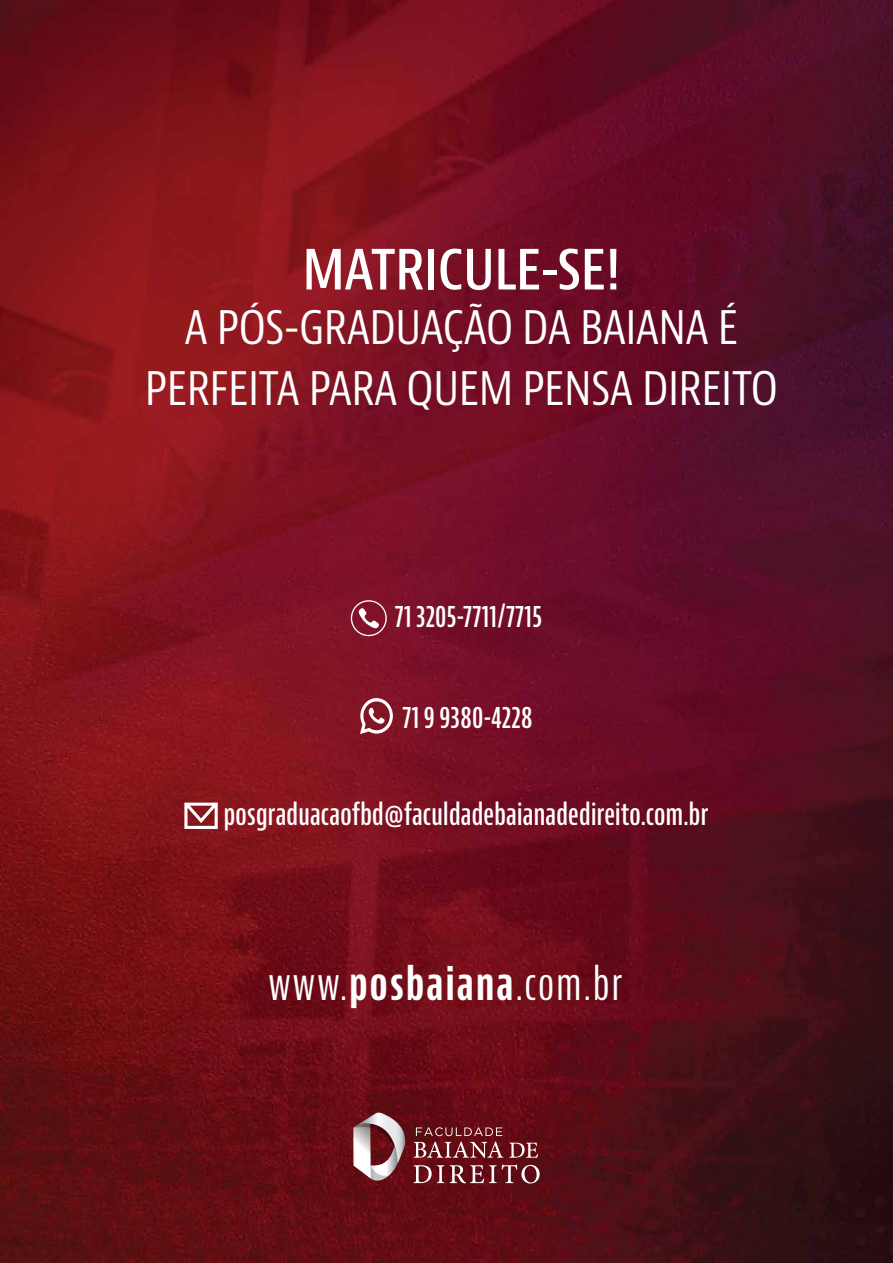
<style>
.page{position:relative;width:893px;height:1263px;background:#fff}
.page>*{position:absolute;margin:0;border:0;box-sizing:border-box;transform-origin:0 0}
.t1{font:600 condensed 54px "Bernino Sans";color:#fff}
.t2{font:extra-condensed 45.75px "Bernino Sans";letter-spacing:.045em;color:#fff}
.t3{font:condensed 45px/61.5px "Bernino Sans";color:#fff;text-align:center}
.t4{font:600 extra-condensed 30.6px "Bernino Sans";letter-spacing:.01em;color:#fff}
.s1{font-weight:700}
</style>
<div class="page">
<img style="left:0;top:0;width:893px;height:1263px">
<svg style="left:353px;top:1112px;width:54px;height:70px"></svg>
<svg style="left:414px;top:1127px;width:89px;height:31px;background:#833e45"></svg>
<svg style="left:509px;top:1143px;width:29px;height:15px"></svg>
<svg style="left:413px;top:1165px;width:31px;height:18px"></svg>
<svg style="left:450px;top:1164px;width:90px;height:19px;background:#88484f"></svg>
<svg style="left:351px;top:600px;width:36px;height:36px"></svg>
<svg style="left:184px;top:802px;width:34px;height:27px"></svg>
<svg style="left:360px;top:698px;width:33px;height:36px"></svg>
<h1 class="t1" style="left:303px;top:237px;width:319px">MATRICULE-SE!</h1>
<h3 class="t3" style="left:145px;top:298px;width:634px">A PÓS-GRADUAÇÃO DA BAIANA É<br>PERFEITA PARA QUEM PENSA DIREITO</h3>
<p class="t4" style="left:395px;top:599px;width:149px">71 3205-7711/7715</p>
<p class="t4" style="left:402px;top:700px;width:132px">71 9 9380-4228</p>
<p class="t4" style="left:224px;top:796px;width:486px">posgraduacaofbd@faculdadebaianadedireito.com.br</p>
<h2 class="t2" style="left:269px;top:958px;width:355px">www.<span class="s1">posbaiana</span>.com.br</h2>
</div>
